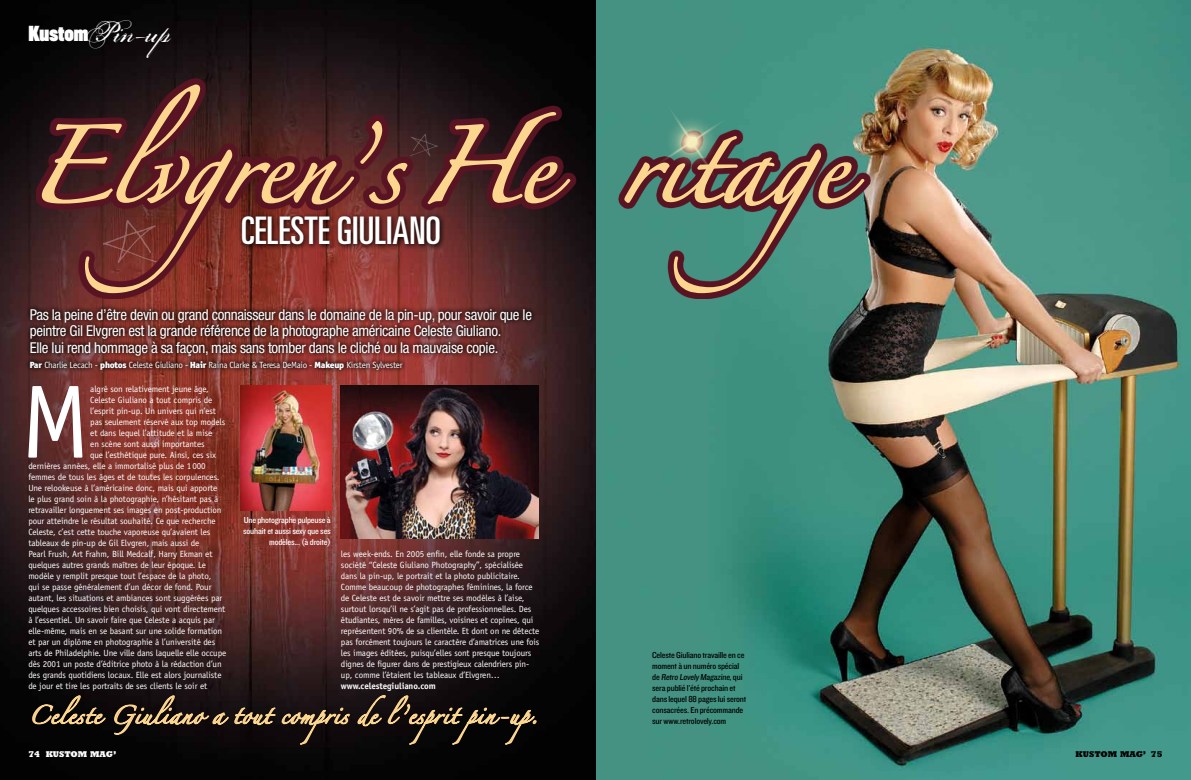
<style>
.page{position:relative;width:1191px;height:780px;background:#fff}
.page>*{position:absolute;margin:0;border:0;box-sizing:border-box;transform-origin:0 0}
.t1{font:104.4px "Officina Sans";color:#fff}
.t2{font:69px "Zapfino";color:#fcd58f}
.t3{font:ultra-condensed 38px "Univers";color:#fff}
.t4{font:700 condensed 19px "Rhode";color:#fff}
.t5{font:condensed 15px/16.5px "Helvetica Neue LT Std";letter-spacing:-.02em;color:#fff}
.t6{font:9px/11px "Officina Sans";letter-spacing:-.01em;color:#fff}
.t7{font:9px/11px "Knockout HTF30 Junior Welterwt";letter-spacing:-.02em;color:#000}
.t8{font:9px "Officina Sans";letter-spacing:-.03em;color:#fff}
.t9{font:9px/11px "Knockout HTF30 Junior Welterwt";letter-spacing:-.02em;color:#fff;text-align:right}
.t10{font:700 9px "Officina Sans";letter-spacing:-.01em;color:#fff}
.t11{font:800 8.5px "Rockwell Std";color:#fff}
.t12{font:800 8.5px "Rockwell Std";color:#000}
.s1{font-family:"Porcelain";font-weight:400;font-stretch:normal;font-size:34px}
.s2{font-family:"Officina San ITC";font-weight:900}
</style>
<div class="page">
<img style="left:0;top:0;width:1191px;height:780px">
<svg style="left:25px;top:304px;width:512px;height:70px"></svg>
<img style="left:240px;top:386px;width:91px;height:124px">
<svg style="left:31px;top:694px;width:76px;height:31px"></svg>
<svg style="left:113px;top:694px;width:425px;height:51px"></svg>
<img style="left:340px;top:386px;width:199px;height:153px">
<svg style="left:36px;top:78px;width:834px;height:221px"></svg>
<svg style="left:41px;top:83px;width:367px;height:211px"></svg>
<svg style="left:426px;top:111px;width:137px;height:95px"></svg>
<svg style="left:623px;top:135px;width:242px;height:159px"></svg>
<img style="left:563px;top:49px;width:220px;height:208px">
<img style="left:395px;top:116px;width:44px;height:50px">
<h3 class="t4" style="left:28px;top:22px;width:144px">Kustom<span class="s1">Pin-up</span></h3>
<h2 class="t2" style="left:27px;top:137px;width:889px">Elvgren’s He ritage</h2>
<h3 class="t3" style="left:241px;top:209px;width:201px">CELESTE GIULIANO</h3>
<p class="t5" style="left:30px;top:306px;width:504px">Pas la peine d’être devin ou grand connaisseur dans le domaine de la pin-up, pour savoir que le peintre Gil Elvgren est la grande référence de la photographe américaine Celeste Giuliano.<br>Elle lui rend hommage à sa façon, mais sans tomber dans le cliché ou la mauvaise copie.</p>
<p class="t8" style="left:30px;top:359px;width:374px"><span class="s2">Par</span> Charlie Lecach - <span class="s2">photos</span> Celeste Giuliano - <span class="s2">Hair</span> Raina Clarke &amp; Teresa DeMaio - <span class="s2">Makeup</span> Kirsten Sylvester</p>
<h1 class="t1" style="left:21px;top:361px;width:71px">M</h1>
<p class="t6" style="left:90px;top:383px;width:120px">algré son relativement jeune âge,</p>
<p class="t6" style="left:90px;top:394px;width:123px">Celeste Giuliano a tout compris de</p>
<p class="t6" style="left:90px;top:405px;width:127px">l’esprit pin-up. Un univers qui n’est</p>
<p class="t6" style="left:90px;top:416px;width:136px">pas seulement réservé aux top models</p>
<p class="t6" style="left:90px;top:427px;width:124px">et dans lequel l’attitude et la mise</p>
<p class="t6" style="left:90px;top:438px;width:116px">en scène sont aussi importantes</p>
<p class="t6" style="left:90px;top:449px;width:127px">que l’esthétique pure. Ainsi, ces six</p>
<p class="t6" style="left:28px;top:460px;width:179px">dernières années, elle a immortalisé plus de 1000</p>
<p class="t6" style="left:28px;top:471px;width:193px">femmes de tous les âges et de toutes les corpulences.</p>
<p class="t6" style="left:28px;top:482px;width:190px">Une relookeuse à l’américaine donc, mais qui apporte</p>
<p class="t6" style="left:28px;top:493px;width:191px">le plus grand soin à la photographie, n’hésitant pas à</p>
<p class="t6" style="left:28px;top:504px;width:195px">retravailler longuement ses images en post-production</p>
<p class="t6" style="left:28px;top:515px;width:189px">pour atteindre le résultat souhaité. Ce que recherche</p>
<p class="t6" style="left:28px;top:526px;width:183px">Celeste, c’est cette touche vaporeuse qu’avaient les</p>
<p class="t6" style="left:28px;top:537px;width:172px">tableaux de pin-up de Gil Elvgren, mais aussi de</p>
<p class="t6" style="left:28px;top:548px;width:186px">Pearl Frush, Art Frahm, Bill Medcalf, Harry Ekman et</p>
<p class="t6" style="left:28px;top:559px;width:179px">quelques autres grands maîtres de leur époque. Le</p>
<p class="t6" style="left:28px;top:570px;width:184px">modèle y remplit presque tout l’espace de la photo,</p>
<p class="t6" style="left:28px;top:581px;width:185px">qui se passe généralement d’un décor de fond. Pour</p>
<p class="t6" style="left:28px;top:592px;width:195px">autant, les situations et ambiances sont suggérées par</p>
<p class="t6" style="left:28px;top:603px;width:199px">quelques accessoires bien choisis, qui vont directement</p>
<p class="t6" style="left:28px;top:614px;width:188px">à l’essentiel. Un savoir faire que Celeste a acquis par</p>
<p class="t6" style="left:28px;top:625px;width:195px">elle-même, mais en se basant sur une solide formation</p>
<p class="t6" style="left:28px;top:636px;width:188px">et par un diplôme en photographie à l’université des</p>
<p class="t6" style="left:28px;top:647px;width:199px">arts de Philadelphie. Une ville dans laquelle elle occupe</p>
<p class="t6" style="left:28px;top:658px;width:195px">dès 2001 un poste d’éditrice photo à la rédaction d’un</p>
<p class="t6" style="left:28px;top:669px;width:195px">des grands quotidiens locaux. Elle est alors journaliste</p>
<p class="t6" style="left:28px;top:680px;width:180px">de jour et tire les portraits de ses clients le soir et</p>
<p class="t9" style="left:243px;top:515px;width:89px">Une photographe pulpeuse à souhait et aussi sexy que ses modèles... (à droite)</p>
<p class="t6" style="left:341px;top:548px;width:200px">les week-ends. En 2005 enfin, elle fonde sa propre société “Celeste Giuliano Photography”, spécialisée dans la pin-up, le portrait et la photo publicitaire.<br>Comme beaucoup de photographes féminines, la force de Celeste est de savoir mettre ses modèles à l’aise, surtout lorsqu’il ne s’agit pas de professionnelles. Des étudiantes, mères de familles, voisines et copines, qui représentent 90% de sa clientèle. Et dont on ne détecte pas forcément toujours le caractère d’amatrices une fois les images éditées, puisqu’elles sont presque toujours dignes de figurer dans de prestigieux calendriers pin&shy;up, comme l’étaient les tableaux d’Elvgren…</p>
<p class="t10" style="left:341px;top:680px;width:96px">www.celestegiuliano.com</p>
<p class="t11" style="left:28px;top:749px;width:89px">74 KUSTOM MAG’</p>
<p class="t7" style="left:652px;top:649px;width:96px">Celeste Giuliano travaille en ce moment à un numéro spécial<br>d e Retro Lovely Magazine, q u i sera publié l’été prochain et dans lequel 88 pages lui seront consacrées. En précommande sur www.retrolovely.com</p>
<p class="t12" style="left:1075px;top:749px;width:89px">KUSTOM MAG’ 75</p>
</div>
